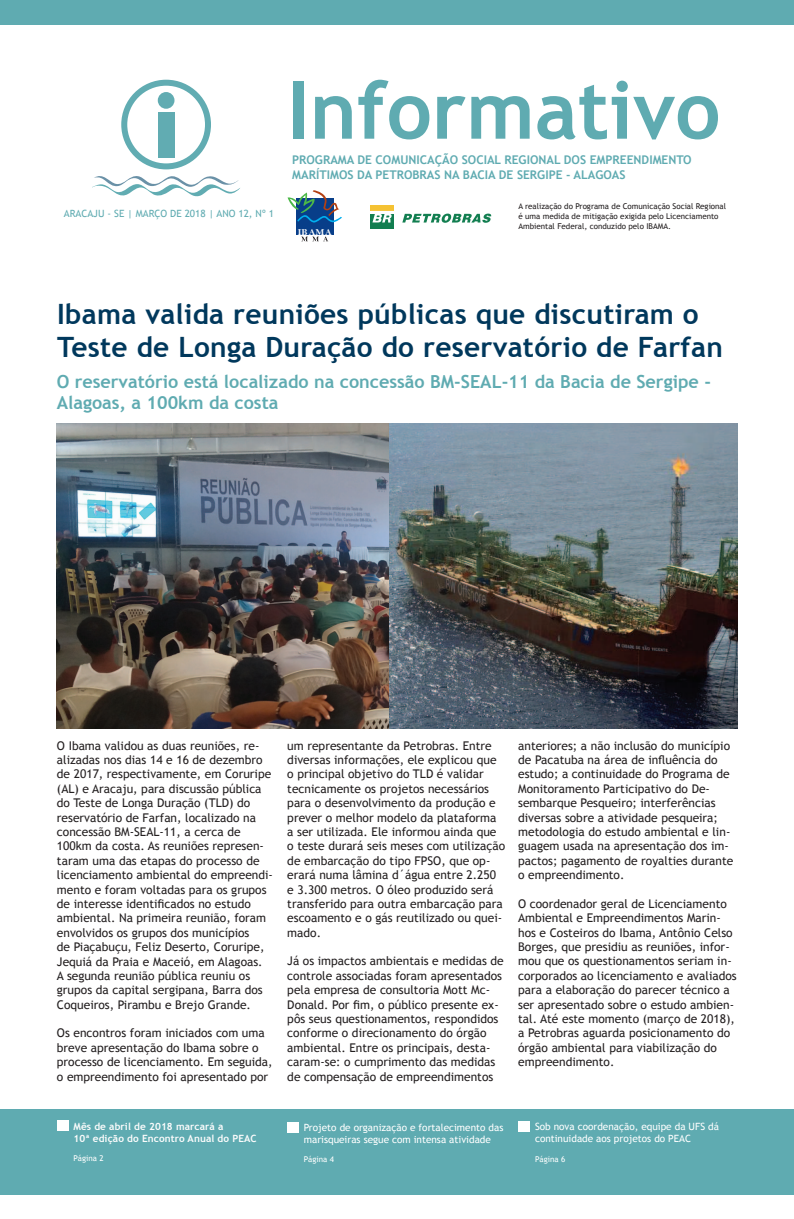
<style>
.page{position:relative;width:794px;height:1219px;background:#fff}
.page>*{position:absolute;margin:0;border:0;box-sizing:border-box;transform-origin:0 0}
.t1{font:700 80px "Trebuchet MS";color:#5fabb1}
.t2{font:700 28px/33.6px "Trebuchet MS";letter-spacing:.01em;color:#00385c}
.t3{font:700 18px/21.6px "Trebuchet MS";color:#5fabb1}
.t4{font:12px/14.4px "Trebuchet MS";color:#231f20}
.t5{font:700 12px/14.4px "Trebuchet MS";color:#5fabb1}
.t6{font:10px/12px "Trebuchet MS";color:#fff}
.t7{font:700 10px/12px "Trebuchet MS";letter-spacing:.01em;color:#fcfcfc}
.t8{font:10px "Trebuchet MS";color:#5fabb1}
.t9{font:9.1px "Bell MT Bold";letter-spacing:.045em;color:#fff;scale:1.05 1}
.t10{font:8px/9.6px "Trebuchet MS";color:#231f20}
.t11{font:8px "Trebuchet MS";color:#fff}
</style>
<div class="page">
<div style="left:0;top:1110px;width:794px;height:85px;background:#5fabb1"></div>
<div style="left:0;top:0;width:794px;height:25px;background:#5fabb1"></div>
<div style="left:370px;top:205px;width:24px;height:6px;background:#f5c233"></div>
<div style="left:370px;top:214px;width:24px;height:15px;background:#127e50"></div>
<svg style="left:402px;top:214px;width:89px;height:9px"></svg>
<svg style="left:372px;top:214px;width:20px;height:9px"></svg>
<div style="left:296px;top:198px;width:38px;height:36px;background:#083e89"></div>
<svg style="left:302px;top:237px;width:26px;height:4px"></svg>
<svg style="left:287px;top:190px;width:55px;height:33px"></svg>
<svg style="left:92px;top:176px;width:148px;height:21px"></svg>
<div style="left:121px;top:80px;width:90px;height:89px;border:6px solid #61acb2;border-radius:50%"></div>
<div style="left:158px;top:92px;width:16px;height:17px;background:#61acb2;border-radius:50%"></div>
<div style="left:158px;top:112px;width:16px;height:45px;background:#61acb2"></div>
<div style="left:57px;top:1121px;width:11px;height:10px;background:#fff"></div>
<div style="left:287px;top:1122px;width:12px;height:10px;background:#fff"></div>
<div style="left:518px;top:1121px;width:12px;height:10px;background:#fff"></div>
<img style="left:57px;top:424px;width:680px;height:305px">
<p class="t8" style="left:64px;top:208px;width:19px">Aracaj</p>
<p class="t8" style="left:98px;top:208px;width:177px">u - SE | Março de 2018 | Ano 12, nº 1</p>
<h1 class="t1" style="left:287px;top:60px;width:434px">Informativo</h1>
<p class="t5" style="left:292px;top:153px;width:401px">PROGRAMA DE COMUNICAÇÃO SOCIAL REGIONAL DOS EMPREENDIMENTO<br>MARÍTIMOS DA PETROBRAS NA BACIA DE SERGIPE - ALAGOAS</p>
<p class="t9" style="left:298px;top:226px;width:34px">IBAMA</p>
<p class="t10" style="left:518px;top:202px;width:209px">A realização do Programa de Comunicação Social Regional é uma medida de mitigação exigida pelo Licenciamento<br>Ambiental Federal, conduzido pelo IBAMA.</p>
<h2 class="t2" style="left:57px;top:297px;width:667px">Ibama valida reuniões públicas que discutiram o<br>Teste de Longa Duração do reservatório de Farfan</h2>
<h3 class="t3" style="left:57px;top:371px;width:656px">O reservatório está localizado na concessão BM-SEAL-11 da Bacia de Sergipe -<br>Alagoas, a 100km da costa</h3>
<p class="t4" style="left:57px;top:738px;width:217px">O Ibama validou as duas reuniões, re&shy;alizadas nos dias 14 e 16 de dezembro de 2017, respectivamente, em Coruripe (AL) e Aracaju, para discussão pública do Teste de Longa Duração (TLD) do reservatório de Farfan, localizado na concessão BM-SEAL-11, a cerca de 100km da costa. As reuniões represen&shy;taram uma das etapas do processo de licenciamento ambiental do empreendi&shy;mento e foram voltadas para os grupos de interesse identificados no estudo ambiental. Na primeira reunião, foram envolvidos os grupos dos municípios<br>de Piaçabuçu, Feliz Deserto, Coruripe, Jequiá da Praia e Maceió, em Alagoas.<br>A segunda reunião pública reuniu os grupos da capital sergipana, Barra dos Coqueiros, Pirambu e Brejo Grande.</p>
<p class="t4" style="left:57px;top:1026px;width:217px">Os encontros foram iniciados com uma breve apresentação do Ibama sobre o processo de licenciamento. Em seguida, o empreendimento foi apresentado por</p>
<p class="t7" style="left:73px;top:1120px;width:185px">Mês de abril de 2018 marcará a<br>10ª edição do Encontro Anual do PEAC</p>
<p class="t11" style="left:73px;top:1153px;width:32px">Página 2</p>
<p class="t4" style="left:287px;top:738px;width:219px">um representante da Petrobras. Entre diversas informações, ele explicou que o principal objetivo do TLD é validar tecnicamente os projetos necessários para o desenvolvimento da produção e prever o melhor modelo da plataforma a ser utilizada. Ele informou ainda que o teste durará seis meses com utilização de embarcação do tipo FPSO, que op&shy;erará numa lâmina d´água entre 2.250 e 3.300 metros. O óleo produzido será transferido para outra embarcação para escoamento e o gás reutilizado ou quei&shy;mado.</p>
<p class="t4" style="left:287px;top:954px;width:218px">Já os impactos ambientais e medidas de controle associadas foram apresentados pela empresa de consultoria Mott Mc-Donald. Por fim, o público presente ex&shy;pôs seus questionamentos, respondidos conforme o direcionamento do órgão ambiental. Entre os principais, desta&shy;caram-se: o cumprimento das medidas de compensação de empreendimentos</p>
<p class="t4" style="left:518px;top:738px;width:217px">anteriores; a não inclusão do município de Pacatuba na área de influência do estudo; a continuidade do Programa de Monitoramento Participativo do De&shy;sembarque Pesqueiro; interferências diversas sobre a atividade pesqueira; metodologia do estudo ambiental e lin&shy;guagem usada na apresentação dos im&shy;pactos; pagamento de royalties durante o empreendimento.</p>
<p class="t4" style="left:518px;top:896px;width:220px">O coordenador geral de Licenciamento Ambiental e Empreendimentos Marin&shy;hos e Costeiros do Ibama, Antônio Celso Borges, que presidiu as reuniões, infor&shy;mou que os questionamentos seriam in&shy;corporados ao licenciamento e avaliados para a elaboração do parecer técnico a ser apresentado sobre o estudo ambien&shy;tal. Até este momento (março de 2018), a Petrobras aguarda posicionamento do órgão ambiental para viabilização do empreendimento.</p>
<p class="t6" style="left:304px;top:1122px;width:201px">Projeto de organização e fortalecimento das marisqueiras segue com intensa atividade</p>
<p class="t11" style="left:304px;top:1155px;width:32px">Página 4</p>
<p class="t6" style="left:535px;top:1121px;width:185px">Sob nova coordenação, equipe da UFS dá continuidade aos projetos do PEAC</p>
<p class="t11" style="left:535px;top:1154px;width:32px">Página 6</p>
</div>
